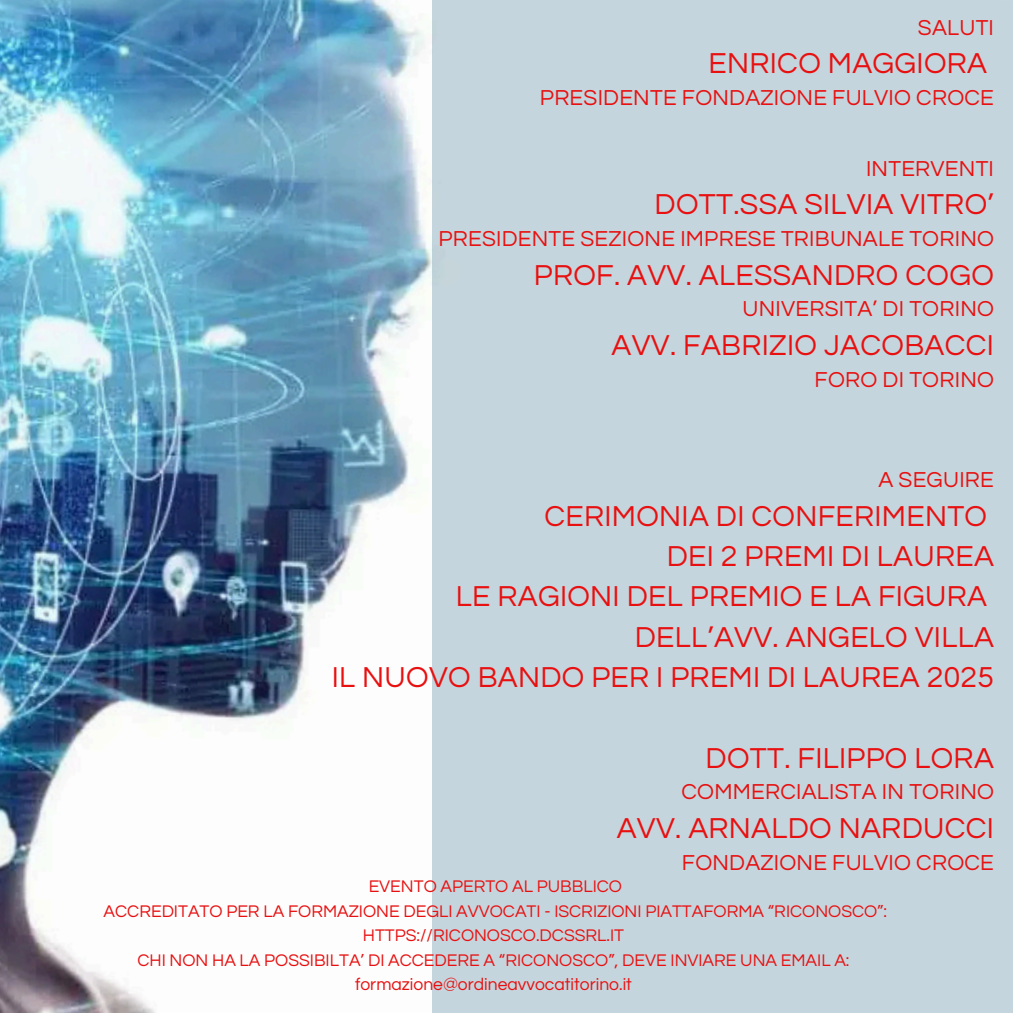
<style>
.page{position:relative;width:1013px;height:1013px;background:#fff}
.page>*{position:absolute;margin:0;border:0;box-sizing:border-box;transform-origin:0 0}
.t1{font:30px/40.2px "Questrial";letter-spacing:.01em;color:#e81010;text-align:right}
.t2{font:22.5px "Questrial";letter-spacing:.01em;color:#e81010}
.t3{font:17.5px/24.4px "Questrial";color:#e81010;text-align:center}
</style>
<div class="page">
<img style="left:0;top:0;width:432px;height:1012px">
<div style="left:432px;top:0;width:580px;height:1012px;background:#c5d5dd"></div>
<h2 class="t2" style="left:918px;top:17px;width:77px">SALUTI</h2>
<h2 class="t1" style="left:708px;top:44px;width:280px">ENRICO MAGGIORA</h2>
<h2 class="t2" style="left:540px;top:87px;width:455px">PRESIDENTE FONDAZIONE FULVIO CROCE</h2>
<h2 class="t2" style="left:866px;top:157px;width:129px">INTERVENTI</h2>
<h2 class="t1" style="left:654px;top:185px;width:341px">DOTT.SSA SILVIA VITRO’</h2>
<h2 class="t2" style="left:438px;top:228px;width:557px">PRESIDENTE SEZIONE IMPRESE TRIBUNALE TORINO</h2>
<h2 class="t1" style="left:534px;top:255px;width:461px">PROF. AVV. ALESSANDRO COGO</h2>
<h2 class="t2" style="left:742px;top:298px;width:253px">UNIVERSITA’ DI TORINO</h2>
<h2 class="t1" style="left:611px;top:325px;width:384px">AVV. FABRIZIO JACOBACCI</h2>
<h2 class="t2" style="left:814px;top:368px;width:181px">FORO DI TORINO</h2>
<h1 class="t2" style="left:878px;top:468px;width:117px">A SEGUIRE</h1>
<h1 class="t1" style="left:332px;top:496px;width:663px">CERIMONIA DI CONFERIMENTO<br>DEI 2 PREMI DI LAUREA<br>LE RAGIONI DEL PREMIO E LA FIGURA<br>DELL’AVV. ANGELO VILLA<br>IL NUOVO BANDO PER I PREMI DI LAUREA 2025</h1>
<h2 class="t1" style="left:705px;top:738px;width:290px">DOTT. FILIPPO LORA</h2>
<h2 class="t2" style="left:681px;top:781px;width:314px">COMMERCIALISTA IN TORINO</h2>
<h2 class="t1" style="left:616px;top:808px;width:379px">AVV. ARNALDO NARDUCCI</h2>
<h2 class="t2" style="left:682px;top:851px;width:313px">FONDAZIONE FULVIO CROCE</h2>
<p class="t3" style="left:369px;top:874px;width:255px">EVENTO APERTO AL PUBBLICO</p>
<p class="t3" style="left:104px;top:899px;width:785px">ACCREDITATO PER LA FORMAZIONE DEGLI AVVOCATI - ISCRIZIONI PIATTAFORMA “RICONOSCO”:<br>HTTPS://RICONOSCO.DCSSRL.IT</p>
<p class="t3" style="left:137px;top:948px;width:713px">CHI NON HA LA POSSIBILTA’ DI ACCEDERE A “RICONOSCO”, DEVE INVIARE UNA EMAIL A: formazione@ordineavvocatitorino.it</p>
</div>
